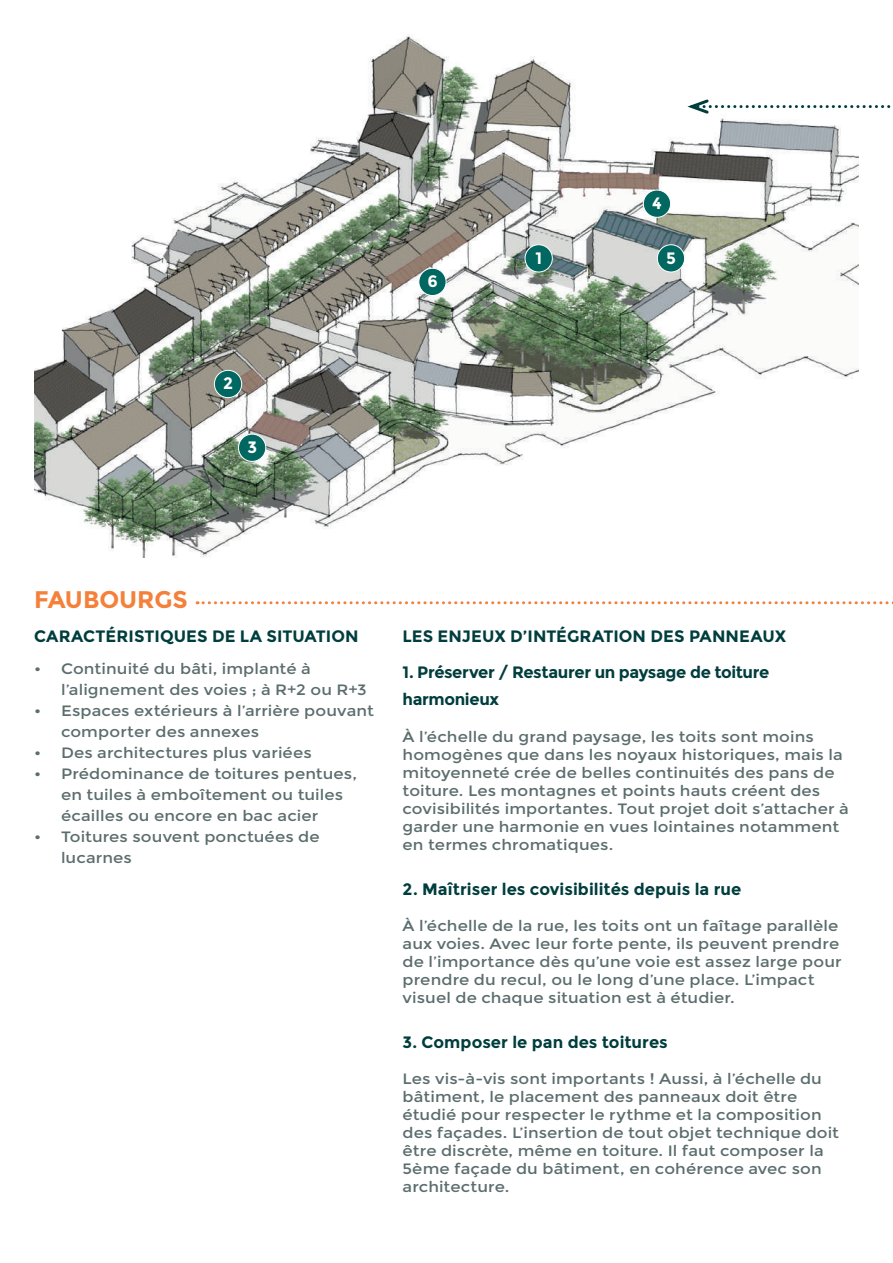
<style>
.page{position:relative;width:893px;height:1263px;background:#fff}
.page>*{position:absolute;margin:0;border:0;box-sizing:border-box;transform-origin:0 0}
.t1{font:700 24px "Montserrat";letter-spacing:-.005em;color:#f4803a}
.t2{font:700 16.5px "Montserrat";color:#003d3d}
.t3{font:700 16.5px/27px "Montserrat";letter-spacing:-.025em;color:#003d3d}
.t4{font:700 16.5px "Montserrat";color:#fff}
.t5{font:15px/18px "Montserrat";letter-spacing:.005em;color:#5c6d6d;scale:1.1 1}
</style>
<div class="page">
<img style="left:34px;top:35px;width:825px;height:523px">
<svg style="left:197px;top:601px;width:696px;height:3px"></svg>
<div style="left:525px;top:245px;width:27px;height:27px;background:#006860;border-radius:50%"></div>
<div style="left:525px;top:244px;width:28px;height:28px;border:1px solid #fff;border-radius:50%"></div>
<div style="left:238px;top:434px;width:28px;height:27px;background:#006860;border-radius:50%"></div>
<div style="left:238px;top:434px;width:28px;height:28px;border:1px solid #fff;border-radius:50%"></div>
<div style="left:214px;top:370px;width:28px;height:28px;background:#006860;border-radius:50%"></div>
<div style="left:214px;top:370px;width:28px;height:28px;border:1px solid #fff;border-radius:50%"></div>
<div style="left:643px;top:190px;width:28px;height:27px;background:#006860;border-radius:50%"></div>
<div style="left:643px;top:190px;width:28px;height:28px;border:1px solid #fff;border-radius:50%"></div>
<div style="left:657px;top:245px;width:28px;height:27px;background:#006860;border-radius:50%"></div>
<div style="left:657px;top:244px;width:28px;height:28px;border:1px solid #fff;border-radius:50%"></div>
<div style="left:419px;top:268px;width:27px;height:27px;background:#006860;border-radius:50%"></div>
<div style="left:418px;top:268px;width:28px;height:28px;border:1px solid #fff;border-radius:50%"></div>
<svg style="left:683px;top:97px;width:208px;height:19px"></svg>
<p class="t4" style="left:223px;top:374px;width:11px">2</p>
<p class="t4" style="left:247px;top:438px;width:11px">3</p>
<h1 class="t1" style="left:34px;top:585px;width:155px">FAUBOURGS</h1>
<p class="t4" style="left:427px;top:272px;width:12px">6</p>
<p class="t4" style="left:536px;top:248px;width:8px">1</p>
<p class="t4" style="left:652px;top:193px;width:11px">4</p>
<p class="t4" style="left:666px;top:248px;width:11px">5</p>
<p class="t2" style="left:34px;top:626px;width:326px">CARACTÉRISTIQUES DE LA SITUATION</p>
<p class="t2" style="left:403px;top:626px;width:385px">LES ENJEUX D’INTÉGRATION DES PANNEAUX</p>
<p class="t5" style="left:61px;top:659px;width:280px;line-height:21px;text-indent:-27px">• Continuité du bâti, implanté à l’alignement des voies ; à R+2 ou R+3</p>
<p class="t5" style="left:61px;top:701px;width:286px;line-height:21px;text-indent:-27px">• Espaces extérieurs à l’arrière pouvant comporter des annexes</p>
<p class="t5" style="left:34px;top:744px;width:254px">• Des architectures plus variées</p>
<p class="t5" style="left:61px;top:764px;width:271px;line-height:21px;text-indent:-27px">• Prédominance de toitures pentues, en tuiles à emboîtement ou tuiles écailles ou encore en bac acier</p>
<p class="t5" style="left:61px;top:827px;width:237px;line-height:21px;text-indent:-27px">• Toitures souvent ponctuées de lucarnes</p>
<p class="t3" style="left:403px;top:659px;width:368px">1. Préserver / Restaurer un paysage de toiture harmonieux</p>
<p class="t5" style="left:403px;top:727px;width:407px">À l’échelle du grand paysage, les toits sont moins homogènes que dans les noyaux historiques, mais la mitoyenneté crée de belles continuités des pans de toiture. Les montagnes et points hauts créent des covisibilités importantes. Tout projet doit s’attacher à garder une harmonie en vues lointaines notamment en termes chromatiques.</p>
<p class="t2" style="left:403px;top:879px;width:340px">2. Maîtriser les covisibilités depuis la rue</p>
<p class="t5" style="left:403px;top:916px;width:401px">À l’échelle de la rue, les toits ont un faîtage parallèle aux voies. Avec leur forte pente, ils peuvent prendre de l’importance dès qu’une voie est assez large pour prendre du recul, ou le long d’une place. L’impact visuel de chaque situation est à étudier.</p>
<p class="t2" style="left:403px;top:1032px;width:267px">3. Composer le pan des toitures</p>
<p class="t5" style="left:403px;top:1069px;width:398px">Les vis-à-vis sont importants ! Aussi, à l’échelle du bâtiment, le placement des panneaux doit être étudié pour respecter le rythme et la composition des façades. L’insertion de tout objet technique doit être discrète, même en toiture. Il faut composer la 5ème façade du bâtiment, en cohérence avec son architecture.</p>
</div>
